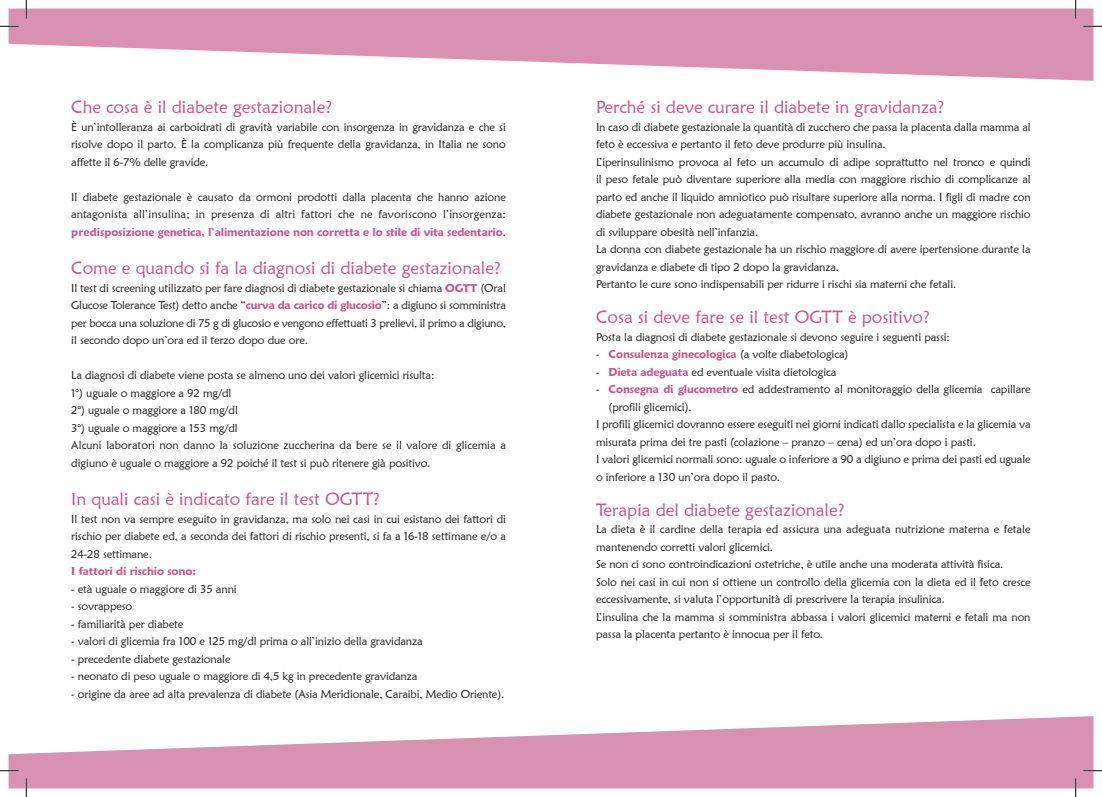
<style>
.page{position:relative;width:1102px;height:797px;background:#fff}
.page>*{position:absolute;margin:0;border:0;box-sizing:border-box;transform-origin:0 0}
.t1{font:17.5px "Maiandra GD";color:#c6548b}
.t2{font:11.25px/17.5px "Maiandra GD";letter-spacing:-.01em;color:#231f20}
.t3{font:600 11.25px "Maiandra GD";letter-spacing:-.01em;color:#c6548b}
.s1{font-weight:600;color:#c6548b}
</style>
<div class="page">
<svg style="left:9px;top:716px;width:1084px;height:72px;fill:#d991b2"></svg>
<svg style="left:9px;top:9px;width:1084px;height:72px;fill:#d991b2"></svg>
<svg style="left:0;top:25px;width:19px;height:2px"></svg>
<svg style="left:1083px;top:25px;width:18px;height:2px"></svg>
<svg style="left:0;top:770px;width:19px;height:1px"></svg>
<svg style="left:1083px;top:770px;width:18px;height:1px"></svg>
<svg style="left:25px;top:0;width:2px;height:19px"></svg>
<svg style="left:25px;top:778px;width:2px;height:19px"></svg>
<svg style="left:1074px;top:0;width:2px;height:19px"></svg>
<svg style="left:1074px;top:778px;width:2px;height:19px"></svg>
<p class="t1" style="left:71px;top:96px;width:262px">Che cosa è il diabete gestazionale?</p>
<p class="t2" style="left:71px;top:118px;width:436px;text-align:justify">È un’intolleranza ai carboidrati di gravità variabile con insorgenza in gravidanza e che si risolve dopo il parto. È la complicanza più frequente della gravidanza, in Italia ne sono affette il 6-7% delle gravide.</p>
<p class="t2" style="left:71px;top:188px;width:436px;text-align:justify">Il diabete gestazionale è causato da ormoni prodotti dalla placenta che hanno azione antagonista all’insulina; in presenza di altri fattori che ne favoriscono l’insorgenza: <span class="s1">predisposizione genetica, l’alimentazione non corretta e lo stile di vita sedentario</span>.</p>
<p class="t1" style="left:71px;top:257px;width:431px">Come e quando si fa la diagnosi di diabete gestazionale?</p>
<p class="t2" style="left:71px;top:279px;width:436px;text-align:justify">Il test di screening utilizzato per fare diagnosi di diabete gestazionale si chiama <span class="s1">OGTT</span> (Oral Glucose Tolerance Test) detto anche “<span class="s1">curva da carico di glucosio</span>”: a digiuno si somministra per bocca una soluzione di 75 g di glucosio e vengono effettuati 3 prelievi, il primo a digiuno, il secondo dopo un’ora ed il terzo dopo due ore.</p>
<p class="t2" style="left:71px;top:366px;width:365px">La diagnosi di diabete viene posta se almeno uno dei valori glicemici risulta:</p>
<p class="t2" style="left:71px;top:384px;width:162px">1°) uguale o maggiore a 92 mg/dl</p>
<p class="t2" style="left:71px;top:401px;width:168px">2°) uguale o maggiore a 180 mg/dl</p>
<p class="t2" style="left:71px;top:419px;width:168px">3°) uguale o maggiore a 153 mg/dl</p>
<p class="t2" style="left:71px;top:436px;width:436px">Alcuni laboratori non danno la soluzione zuccherina da bere se il valore di glicemia a digiuno è uguale o maggiore a 92 poiché il test si può ritenere già positivo.</p>
<p class="t1" style="left:71px;top:488px;width:310px">In quali casi è indicato fare il test OGTT?</p>
<p class="t2" style="left:71px;top:510px;width:436px;text-align:justify">Il test non va sempre eseguito in gravidanza, ma solo nei casi in cui esistano dei fattori di rischio per diabete ed, a seconda dei fattori di rischio presenti, si fa a 16-18 settimane e/o a 24-28 settimane.</p>
<p class="t3" style="left:71px;top:564px;width:126px">I fattori di rischio sono:</p>
<p class="t2" style="left:71px;top:580px;width:167px">- età uguale o maggiore di 35 anni</p>
<p class="t2" style="left:71px;top:597px;width:63px">- sovrappeso</p>
<p class="t2" style="left:71px;top:615px;width:113px">- familiarità per diabete</p>
<p class="t2" style="left:71px;top:632px;width:353px">- valori di glicemia fra 100 e 125 mg/dl prima o all’inizio della gravidanza</p>
<p class="t2" style="left:71px;top:650px;width:161px">- precedente diabete gestazionale</p>
<p class="t2" style="left:71px;top:667px;width:347px">- neonato di peso uguale o maggiore di 4,5 kg in precedente gravidanza</p>
<p class="t2" style="left:71px;top:685px;width:434px">- origine da aree ad alta prevalenza di diabete (Asia Meridionale, Caraibi, Medio Oriente).</p>
<p class="t1" style="left:596px;top:96px;width:350px">Perché si deve curare il diabete in gravidanza?</p>
<p class="t2" style="left:596px;top:118px;width:436px">In caso di diabete gestazionale la quantità di zucchero che passa la placenta dalla mamma al feto è eccessiva e pertanto il feto deve produrre più insulina.</p>
<p class="t2" style="left:596px;top:153px;width:436px;text-align:justify">L’iperinsulinismo provoca al feto un accumulo di adipe soprattutto nel tronco e quindi il peso fetale può diventare superiore alla media con maggiore rischio di complicanze al parto ed anche il liquido amniotico può risultare superiore alla norma. I figli di madre con diabete gestazionale non adeguatamente compensato, avranno anche un maggiore rischio di sviluppare obesità nell’infanzia.</p>
<p class="t2" style="left:596px;top:240px;width:436px">La donna con diabete gestazionale ha un rischio maggiore di avere ipertensione durante la gravidanza e diabete di tipo 2 dopo la gravidanza.</p>
<p class="t2" style="left:596px;top:275px;width:362px">Pertanto le cure sono indispensabili per ridurre i rischi sia materni che fetali.</p>
<p class="t1" style="left:596px;top:306px;width:335px">Cosa si deve fare se il test OGTT è positivo?</p>
<p class="t2" style="left:596px;top:328px;width:355px">Posta la diagnosi di diabete gestazionale si devono seguire i seguenti passi:</p>
<p class="t2" style="left:596px;top:345px;width:254px">- <span class="s1">Consulenza ginecologica</span> (a volte diabetologica)</p>
<p class="t2" style="left:596px;top:363px;width:242px">- <span class="s1">Dieta adeguata</span> ed eventuale visita dietologica</p>
<p class="t2" style="left:608px;top:380px;width:423px;text-indent:-12px">- <span class="s1">Consegna di glucometro</span> ed addestramento al monitoraggio della glicemia capillare (profili glicemici).</p>
<p class="t2" style="left:596px;top:415px;width:436px">I profili glicemici dovranno essere eseguiti nei giorni indicati dallo specialista e la glicemia va misurata prima dei tre pasti (colazione – pranzo – cena) ed un’ora dopo i pasti.</p>
<p class="t2" style="left:596px;top:450px;width:436px">I valori glicemici normali sono: uguale o inferiore a 90 a digiuno e prima dei pasti ed uguale o inferiore a 130 un’ora dopo il pasto.</p>
<p class="t1" style="left:596px;top:499px;width:250px">Terapia del diabete gestazionale?</p>
<p class="t2" style="left:596px;top:520px;width:436px">La dieta è il cardine della terapia ed assicura una adeguata nutrizione materna e fetale mantenendo corretti valori glicemici.</p>
<p class="t2" style="left:596px;top:555px;width:409px">Se non ci sono controindicazioni ostetriche, è utile anche una moderata attività fisica.</p>
<p class="t2" style="left:596px;top:573px;width:436px">Solo nei casi in cui non si ottiene un controllo della glicemia con la dieta ed il feto cresce eccessivamente, si valuta l’opportunità di prescrivere la terapia insulinica.</p>
<p class="t2" style="left:596px;top:608px;width:436px">L’insulina che la mamma si somministra abbassa i valori glicemici materni e fetali ma non passa la placenta pertanto è innocua per il feto.</p>
</div>
